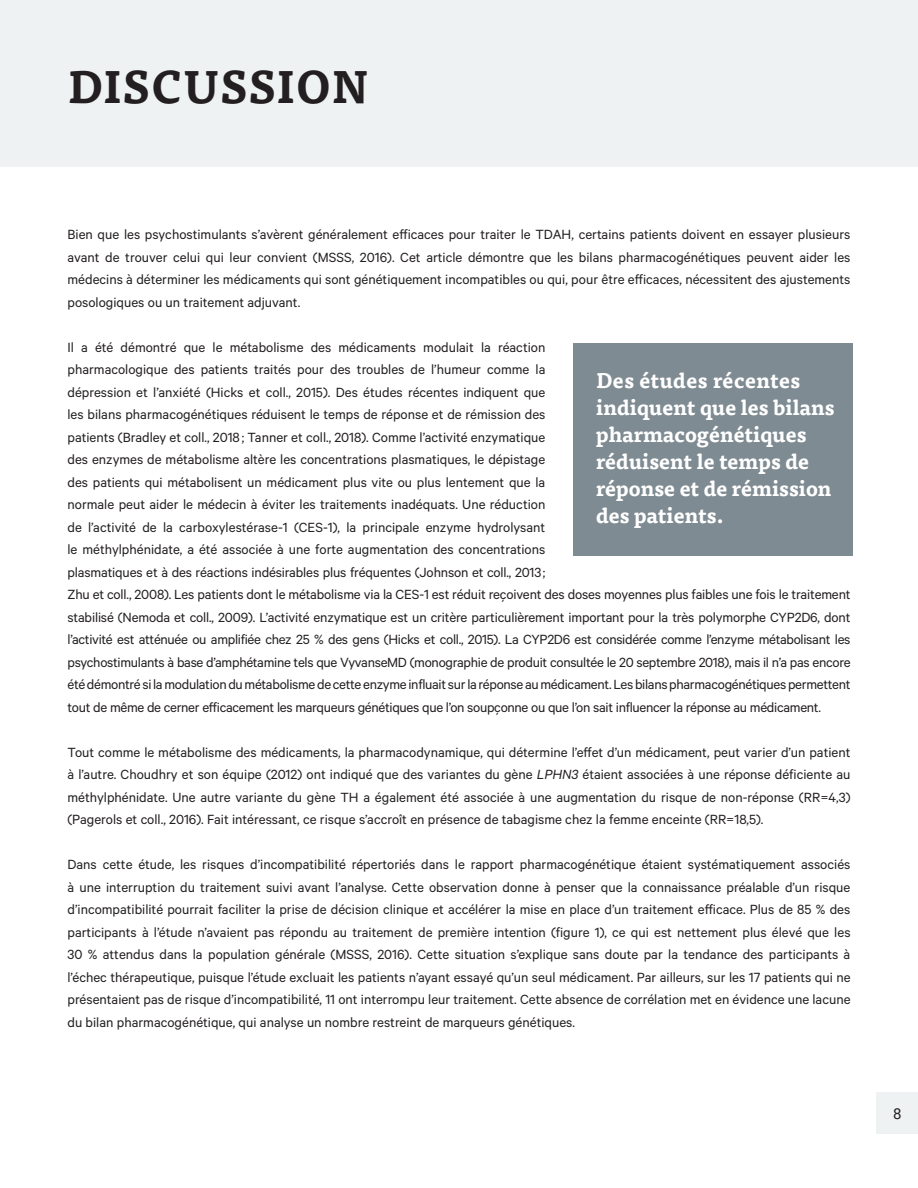
<style>
.page{position:relative;width:918px;height:1188px;background:#fff}
.page>*{position:absolute;margin:0;border:0;box-sizing:border-box;transform-origin:0 0}
.t1{font:700 45px "Tisa OT";letter-spacing:.005em;color:#231f20}
.t2{font:700 21px/27px "Tisa OT";color:#fff}
.t3{font:15px/22.5px "Calibre";letter-spacing:-.005em;color:#231f20;text-align:justify}
.t4{font:15px "Roboto";color:#231f20}
.s1{font-style:italic}
</style>
<div class="page">
<div style="left:877px;top:1093px;width:41px;height:41px;background:#eff2f3"></div>
<div style="left:0;top:0;width:918px;height:166px;background:#eff2f3"></div>
<div style="left:573px;top:343px;width:280px;height:213px;background:#7f8b92"></div>
<h1 class="t1" style="left:68px;top:59px;width:302px">DISCUSSION</h1>
<p class="t3" style="left:68px;top:223px;width:784px">Bien que les psychostimulants s’avèrent généralement efficaces pour traiter le TDAH, certains patients doivent en essayer plusieurs avant de trouver celui qui leur convient (MSSS, 2016). Cet article démontre que les bilans pharmacogénétiques peuvent aider les médecins à déterminer les médicaments qui sont génétiquement incompatibles ou qui, pour être efficaces, nécessitent des ajustements posologiques ou un traitement adjuvant.</p>
<p class="t3" style="left:68px;top:335px;width:785px;text-align:left">Il a été démontré que le métabolisme des médicaments modulait la réaction<br>pharmacologique des patients traités pour des troubles de l’humeur comme la<br>dépression et l’anxiété (Hicks et coll., 2015). Des études récentes indiquent que<br>les bilans pharmacogénétiques réduisent le temps de réponse et de rémission des<br>patients (Bradley et coll., 2018 ; Tanner et coll., 2018). Comme l’activité enzymatique<br>des enzymes de métabolisme altère les concentrations plasmatiques, le dépistage<br>des patients qui métabolisent un médicament plus vite ou plus lentement que la<br>normale peut aider le médecin à éviter les traitements inadéquats. Une réduction<br>de l’activité de la carboxylestérase-1 (CES-1), la principale enzyme hydrolysant<br>le méthylphénidate, a été associée à une forte augmentation des concentrations<br>plasmatiques et à des réactions indésirables plus fréquentes (Johnson et coll., 2013;<br>Zhu et coll., 2008). Les patients dont le métabolisme via la CES-1 est réduit reçoivent des doses moyennes plus faibles une fois le traitement stabilisé (Nemoda et coll., 2009). L’activité enzymatique est un critère particulièrement important pour la très polymorphe CYP2D6, dont l’activité est atténuée ou amplifiée chez 25 % des gens (Hicks et coll., 2015). La CYP2D6 est considérée comme l’enzyme métabolisant les psychostimulants à base d’amphétamine tels que VyvanseMD (monographie de produit consultée le 20 septembre 2018), mais il n’a pas encore été démontré si la modulation du métabolisme de cette enzyme influait sur la réponse au médicament. Les bilans pharmacogénétiques permettent tout de même de cerner efficacement les marqueurs génétiques que l’on soupçonne ou que l’on sait influencer la réponse au médicament.</p>
<p class="t3" style="left:68px;top:740px;width:785px">Tout comme le métabolisme des médicaments, la pharmacodynamique, qui détermine l’effet d’un médicament, peut varier d’un patient à l’autre. Choudhry et son équipe (2012) ont indiqué que des variantes du gène <span class="s1">LPHN3</span> étaient associées à une réponse déficiente au méthylphénidate. Une autre variante du gène TH a également été associée à une augmentation du risque de non-réponse (RR=4,3) (Pagerols et coll., 2016). Fait intéressant, ce risque s’accroît en présence de tabagisme chez la femme enceinte (RR=18,5).</p>
<p class="t3" style="left:68px;top:853px;width:785px">Dans cette étude, les risques d’incompatibilité répertoriés dans le rapport pharmacogénétique étaient systématiquement associés à une interruption du traitement suivi avant l’analyse. Cette observation donne à penser que la connaissance préalable d’un risque d’incompatibilité pourrait faciliter la prise de décision clinique et accélérer la mise en place d’un traitement efficace. Plus de 85 % des participants à l’étude n’avaient pas répondu au traitement de première intention (figure 1), ce qui est nettement plus élevé que les 30 % attendus dans la population générale (MSSS, 2016). Cette situation s’explique sans doute par la tendance des participants à l’échec thérapeutique, puisque l’étude excluait les patients n’ayant essayé qu’un seul médicament. Par ailleurs, sur les 17 patients qui ne présentaient pas de risque d’incompatibilité, 11 ont interrompu leur traitement. Cette absence de corrélation met en évidence une lacune du bilan pharmacogénétique, qui analyse un nombre restreint de marqueurs génétiques.</p>
<h2 class="t2" style="left:596px;top:368px;width:240px">Des études récentes indiquent que les bilans pharmacogénétiques réduisent le temps de réponse et de rémission des patients.</h2>
<p class="t4" style="left:893px;top:1103px;width:10px">8</p>
</div>
